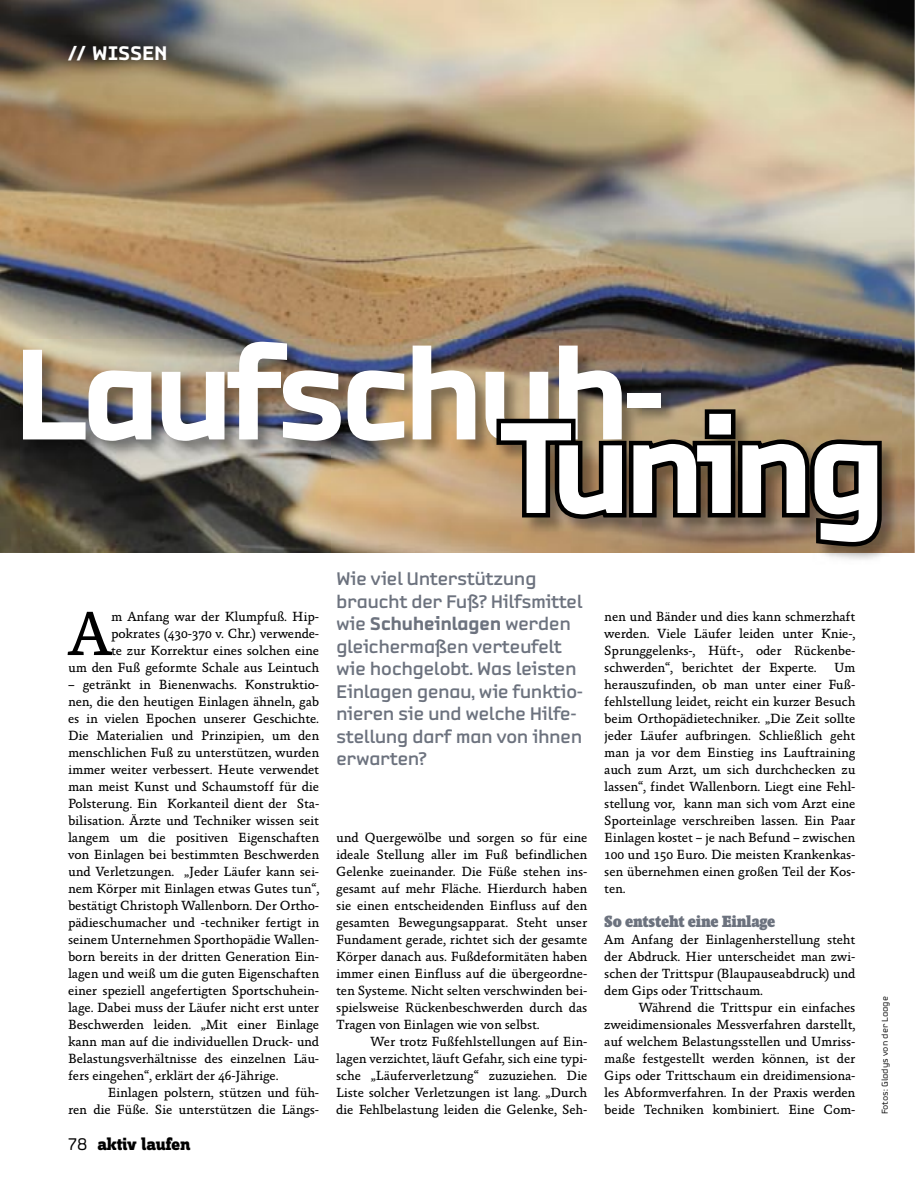
<style>
.page{position:relative;width:915px;height:1191px;background:#fff}
.page>*{position:absolute;margin:0;border:0;box-sizing:border-box;transform-origin:0 0}
.t1{font:800 138px "Reform";letter-spacing:-.07em;color:#fff}
.t2{font:63.45px "Absara";color:#000}
.t3{font:800 21px "Reform";color:#fff}
.t4{font:700 19.5px/22.5px "Reform";letter-spacing:-.03em;color:#6c727e}
.t5{font:800 18px "Zine Slab Dis";color:#000}
.t6{font:900 16.5px "Absara Head";letter-spacing:-.01em;color:#6c727e}
.t7{font:13.5px/17px "Absara";letter-spacing:-.01em;color:#000;text-align:justify}
.t8{font:9px "Reform";color:#000}
.s1{font-family:"Reform";font-weight:400}
.s2{font-weight:800}
</style>
<div class="page">
<img style="left:0;top:0;width:914px;height:553px">
<img style="left:21px;top:340px;width:879px;height:220px">
<svg style="left:492px;top:405px;width:393px;height:146px;background:#65553f"></svg>
<h3 class="t3" style="left:68px;top:41px;width:101px">// WISSEN</h3>
<h1 class="t1" style="left:13px;top:315px;width:655px">Laufschuh-</h1>
<h1 class="t1" style="left:499px;top:388px;width:389px">Tuning</h1>
<p class="t7" style="left:68px;top:608px;width:252px;text-align:right">m Anfang war der Klumpfuß. Hip&shy;pokrates (430-370 v. Chr.) verwende-<br>te zur Korrektur eines solchen eine<br>um den Fuß geformte Schale aus Leintuch</p>
<p class="t7" style="left:68px;top:676px;width:252px">– getränkt in Bienenwachs. Konstruktio&shy;nen, die den heutigen Einlagen ähneln, gab es in vielen Epochen unserer Geschichte.<br>Die Materialien und Prinzipien, um den menschlichen Fuß zu unterstützen, wurden immer weiter verbessert. Heute verwendet man meist Kunst und Schaumstoff für die Polsterung. Ein Korkanteil dient der Sta&shy;bilisation. Ärzte und Techniker wissen seit langem um die positiven Eigenschaften von Einlagen bei bestimmten Beschwerden und Verletzungen. „Jeder Läufer kann sei&shy;nem Körper mit Einlagen etwas Gutes tun“, bestätigt Christoph Wallenborn. Der Ortho&shy;pädieschumacher und -techniker fertigt in seinem Unternehmen Sporthopädie Wallen&shy;born bereits in der dritten Generation Ein&shy;lagen und weiß um die guten Eigenschaften einer speziell angefertigten Sportschuhein&shy;lage. Dabei muss der Läufer nicht erst unter Beschwerden leiden. „Mit einer Einlage kann man auf die individuellen Druck- und Belastungsverhältnisse des einzelnen Läu&shy;fers eingehen“, erklärt der 46-Jährige.</p>
<p class="t7" style="left:68px;top:1085px;width:252px;text-align:right">Einlagen polstern, stützen und füh-<br>ren die Füße. Sie unterstützen die Längs-</p>
<h2 class="t2" style="left:68px;top:601px;width:45px">A</h2>
<h3 class="t5" style="left:68px;top:1134px;width:124px"><span class="s1">78</span> aktiv laufen</h3>
<h3 class="t4" style="left:336px;top:567px;width:248px">Wie viel Unterstützung braucht der Fuß? Hilfsmittel wie <span class="s2">Schuheinlagen</span> werden gleichermaßen verteufelt wie hochgelobt. Was leisten<br>Einlagen genau, wie funktio&shy;nieren sie und welche Hilfe&shy;stellung darf man von ihnen erwarten?</h3>
<p class="t7" style="left:336px;top:830px;width:252px">und Quergewölbe und sorgen so für eine ideale Stellung aller im Fuß befindlichen Gelenke zueinander. Die Füße stehen ins&shy;gesamt auf mehr Fläche. Hierdurch haben sie einen entscheidenden Einfluss auf den gesamten Bewegungsapparat. Steht unser Fundament gerade, richtet sich der gesamte Körper danach aus. Fußdeformitäten haben immer einen Einfluss auf die übergeordne&shy;ten Systeme. Nicht selten verschwinden bei&shy;spielsweise Rückenbeschwerden durch das Tragen von Einlagen wie von selbst.</p>
<p class="t7" style="left:336px;top:1034px;width:252px;text-indent:34px">Wer trotz Fußfehlstellungen auf Ein&shy;lagen verzichtet, läuft Gefahr, sich eine typi&shy;sche „Läuferverletzung“ zuzuziehen. Die Liste solcher Verletzungen ist lang. „Durch die Fehlbelastung leiden die Gelenke, Seh-</p>
<p class="t7" style="left:604px;top:608px;width:252px">nen und Bänder und dies kann schmerzhaft werden. Viele Läufer leiden unter Knie-, Sprunggelenks-, Hüft-, oder Rückenbe&shy;schwerden“, berichtet der Experte.</p>
<p class="t7" style="left:604px;top:659px;width:252px;text-indent:230px">Um herauszufinden, ob man unter einer Fuß&shy;fehlstellung leidet, reicht ein kurzer Besuch beim Orthopädietechniker. „Die Zeit sollte jeder Läufer aufbringen. Schließlich geht man ja vor dem Einstieg ins Lauftraining auch zum Arzt, um sich durchchecken zu lassen“, findet Wallenborn. Liegt eine Fehl&shy;stellung vor, kann man sich vom Arzt eine Sporteinlage verschreiben lassen. Ein Paar Einlagen kostet – je nach Befund – zwischen 100 und 150 Euro. Die meisten Krankenkas&shy;sen übernehmen einen großen Teil der Kos&shy;ten.</p>
<p class="t6" style="left:604px;top:911px;width:172px">So entsteht eine Einlage</p>
<p class="t7" style="left:604px;top:932px;width:252px">Am Anfang der Einlagenherstellung steht der Abdruck. Hier unterscheidet man zwi&shy;schen der Trittspur (Blaupauseabdruck) und dem Gips oder Trittschaum.</p>
<p class="t7" style="left:604px;top:1000px;width:252px;text-indent:34px">Während die Trittspur ein einfaches zweidimensionales Messverfahren darstellt, auf welchem Belastungsstellen und Umriss&shy;maße festgestellt werden können, ist der Gips oder Trittschaum ein dreidimensiona&shy;les Abformverfahren. In der Praxis werden beide Techniken kombiniert. Eine Com-</p>
<p class="t8" style="left:879px;top:1114px;width:120px;rotate:-90deg">Fotos: Gladys von der Laage</p>
</div>
